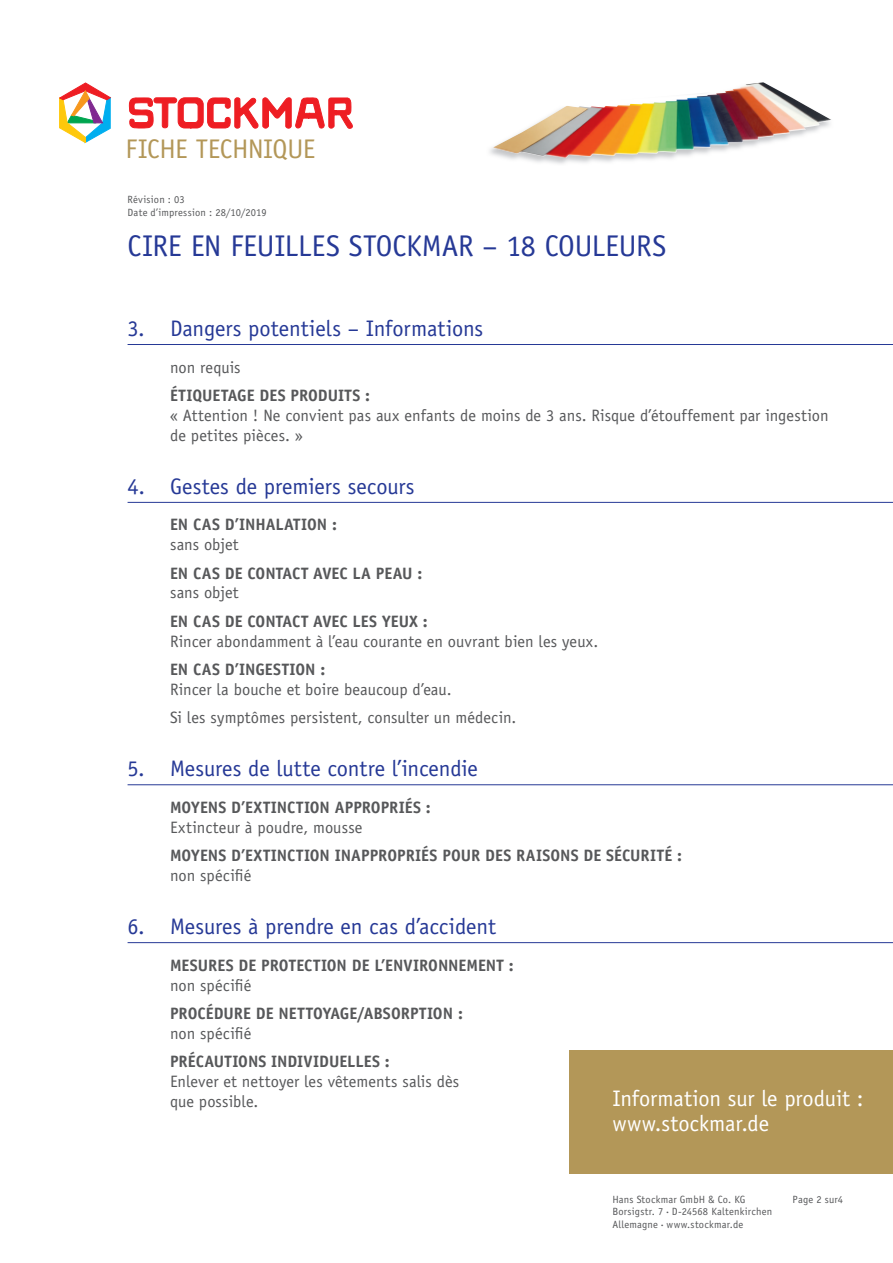
<style>
.page{position:relative;width:893px;height:1263px;background:#fff}
.page>*{position:absolute;margin:0;border:0;box-sizing:border-box;transform-origin:0 0}
.t1{font:30px "Officina Sans LT";letter-spacing:-.01em;color:#263996}
.t2{font:27px "Officina Sans LT";letter-spacing:-.015em;color:#b39758}
.t3{font:22.5px "Officina Sans LT";letter-spacing:-.005em;color:#263996}
.t4{font:22.5px/25.5px "Officina Sans LT";letter-spacing:-.005em;color:#fff}
.t5{font:16.5px/19.8px "Officina Sans LT";color:#57585a}
.t6{font:700 16.5px "Officina Sans LT";color:#57585a}
.t7{font:10.5px/12.6px "Officina Sans LT";letter-spacing:.015em;color:#57585a}
.s1{font-size:4.5px}
</style>
<div class="page">
<svg style="left:129px;top:97px;width:223px;height:32px"></svg>
<svg style="left:60px;top:83px;width:50px;height:60px"></svg>
<div style="left:570px;top:1050px;width:323px;height:124px;background:#b39758"></div>
<img style="left:493px;top:82px;width:339px;height:76px">
<hr style="left:128px;top:344px;width:765px;height:1px;background:#263996">
<hr style="left:128px;top:502px;width:765px;height:1px;background:#263996">
<hr style="left:128px;top:784px;width:765px;height:1px;background:#263996">
<hr style="left:128px;top:942px;width:765px;height:1px;background:#263996">
<h2 class="t2" style="left:125px;top:134px;width:191px">FICHE TECHNIQUE</h2>
<p class="t7" style="left:128px;top:194px;width:141px">Révision : 03<br>Date d’impression : 28/10/2019</p>
<h1 class="t1" style="left:128px;top:229px;width:540px">CIRE EN FEUILLES STOCKMAR – 18 COULEURS</h1>
<h3 class="t3" style="left:128px;top:315px;width:357px">3. Dangers potentiels – Informations</h3>
<p class="t5" style="left:170px;top:357px;width:72px">non requis</p>
<p class="t6" style="left:170px;top:385px;width:202px">ÉTIQUETAGE DES PRODUITS :</p>
<p class="t5" style="left:170px;top:405px;width:660px">« Attention ! Ne convient pas aux enfants de moins de 3 ans. Risque d’étouffement par ingestion de petites pièces. »</p>
<h3 class="t3" style="left:128px;top:473px;width:289px">4. Gestes de premiers secours</h3>
<p class="t6" style="left:170px;top:515px;width:168px">EN CAS D’INHALATION :</p>
<p class="t5" style="left:170px;top:535px;width:70px">sans objet</p>
<p class="t6" style="left:170px;top:563px;width:254px">EN CAS DE CONTACT AVEC LA PEAU :</p>
<p class="t5" style="left:170px;top:583px;width:70px">sans objet</p>
<p class="t6" style="left:170px;top:611px;width:259px">EN CAS DE CONTACT AVEC LES YEUX :</p>
<p class="t5" style="left:170px;top:631px;width:430px">Rincer abondamment à l’eau courante en ouvrant bien les yeux.</p>
<p class="t6" style="left:170px;top:659px;width:157px">EN CAS D’INGESTION :</p>
<p class="t5" style="left:170px;top:675px;width:348px;line-height:28.3px">Rincer la bouche et boire beaucoup d’eau.<br>Si les symptômes persistent, consulter un médecin.</p>
<h3 class="t3" style="left:128px;top:755px;width:352px">5. Mesures de lutte contre l’incendie</h3>
<p class="t6" style="left:170px;top:797px;width:262px">MOYENS D’EXTINCTION APPROPRIÉS :</p>
<p class="t5" style="left:170px;top:817px;width:194px">Extincteur à poudre, mousse</p>
<p class="t6" style="left:170px;top:845px;width:513px">MOYENS D’EXTINCTION INAPPROPRIÉS POUR DES RAISONS DE SÉCURITÉ :</p>
<p class="t5" style="left:170px;top:865px;width:83px">non spécifié</p>
<h3 class="t3" style="left:128px;top:913px;width:370px">6. Mesures à prendre en cas d’accident</h3>
<p class="t6" style="left:170px;top:955px;width:345px">MESURES DE PROTECTION DE L’ENVIRONNEMENT :</p>
<p class="t5" style="left:170px;top:975px;width:83px">non spécifié</p>
<p class="t6" style="left:170px;top:1003px;width:294px">PROCÉDURE DE NETTOYAGE/ABSORPTION :</p>
<p class="t5" style="left:170px;top:1023px;width:83px">non spécifié</p>
<p class="t6" style="left:170px;top:1051px;width:221px">PRÉCAUTIONS INDIVIDUELLES :</p>
<p class="t5" style="left:170px;top:1071px;width:291px">Enlever et nettoyer les vêtements salis dès que possible.</p>
<h3 class="t4" style="left:612px;top:1085px;width:253px">Information sur le produit : www.stockmar.de</h3>
<p class="t7" style="left:612px;top:1193px;width:161px">Hans Stockmar GmbH &amp; Co. KG<br>Borsigstr. 7 <span class="s1">•</span> D-24568 Kaltenkirchen<br>Allemagne <span class="s1">•</span> www.stockmar.de</p>
<p class="t7" style="left:793px;top:1193px;width:52px">Page 2 sur4</p>
</div>
